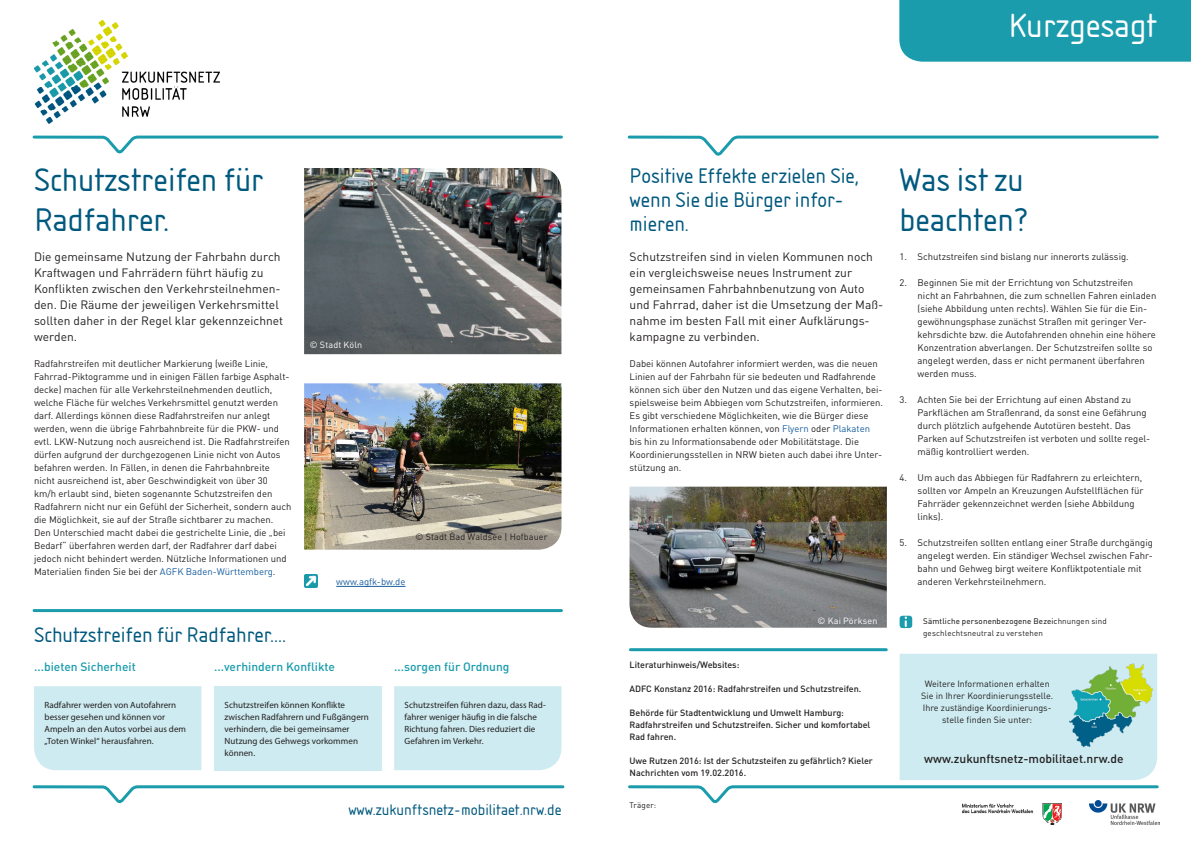
<style>
.page{position:relative;width:1191px;height:842px;background:#fff}
.page>*{position:absolute;margin:0;border:0;box-sizing:border-box;transform-origin:0 0}
.t1{font:35px "Isonorm Pro";color:#fff}
.Headline_groß{font:34px "Isonorm Pro";color:#00597e}
.Headline_klein{font:22px/24px "Isonorm Pro";color:#00597e}
.Subline{font:16px "Isonorm Pro";color:#00597e}
.Introtext{font:12px/16px "DINOT";color:#231f20}
.t2{font:500 12px "DINOT";color:#1a9cac}
.Infotext{font:500 12px "DINOT";color:#231f20}
.Copy{font:9.5px/13px "DINOT";color:#231f20}
.Copy-2{font:9.5px "DINOT";color:#175d9e}
.t3{font:9px/12px "Myriad Pro";letter-spacing:.005em;color:#231f20}
.Infotext-2{font:500 9px/12px "DINOT";color:#231f20}
.Infotext-3{font:9px/12px "DINOT";color:#231f20;text-align:center}
.t4{font:9px "DINOT";letter-spacing:.015em;color:#fff}
.t5{font:8px "DINOT";letter-spacing:.015em;color:#000}
.t6{font:8px "DINOT";letter-spacing:.015em;color:#231f20}
.s1{color:#175d9e}
.s2{color:#231f20}
</style>
<div class="page">
<div style="left:899px;top:0;width:292px;height:62px;background:#1a9cac"></div>
<svg style="left:627px;top:135px;width:532px;height:21px"></svg>
<img style="left:34px;top:21px;width:186px;height:102px">
<svg style="left:32px;top:135px;width:531px;height:19px"></svg>
<svg style="left:32px;top:785px;width:533px;height:19px"></svg>
<div style="left:34px;top:686px;width:167px;height:84px;background:#cdebf0"></div>
<div style="left:214px;top:686px;width:167px;height:84px;background:#cdebf0"></div>
<div style="left:394px;top:686px;width:167px;height:84px;background:#cdebf0"></div>
<img style="left:304px;top:168px;width:257px;height:186px">
<img style="left:304px;top:383px;width:257px;height:167px">
<hr style="left:336px;top:586px;width:69px;height:1px;background:#175d9e">
<hr style="left:34px;top:609px;width:527px;height:3px;background:#1a9cac">
<img style="left:304px;top:574px;width:13px;height:14px">
<hr style="left:630px;top:648px;width:256px;height:3px;background:#1a9cac">
<img style="left:629px;top:487px;width:258px;height:141px">
<div style="left:899px;top:616px;width:13px;height:12px;background:#1a9cac;border-radius:3px"></div>
<svg style="left:904px;top:616px;width:3px;height:10px"></svg>
<svg style="left:628px;top:654px;width:531px;height:150px"></svg>
<img style="left:962px;top:803px;width:100px;height:22px">
<img style="left:1089px;top:800px;width:70px;height:25px">
<img style="left:1001px;top:653px;width:158px;height:114px">
<p class="Headline_groß" style="left:34px;top:160px;width:231px">Schutzstreifen für</p>
<p class="Headline_groß" style="left:34px;top:200px;width:137px">Radfahrer.</p>
<p class="Introtext" style="left:34px;top:248px;width:251px">Die gemeinsame Nutzung der Fahrbahn durch Kraftwagen und Fahrrädern führt häufig zu Konflikten zwischen den Verkehrsteilnehmen&shy;den. Die Räume der jeweiligen Verkehrsmittel sollten daher in der Regel klar gekennzeichnet werden.</p>
<p class="Copy" style="left:34px;top:357px;width:259px">Radfahrstreifen mit deutlicher Markierung (weiße Linie, Fahrrad-Piktogramme und in einigen Fällen farbige Asphalt&shy;decke) machen für alle Verkehrsteilnehmenden deutlich, welche Fläche für welches Verkehrsmittel genutzt werden darf. Allerdings können diese Radfahrstreifen nur anlegt werden, wenn die übrige Fahrbahnbreite für die PKW- und evtl. LKW-Nutzung noch ausreichend ist. Die Radfahrstreifen dürfen aufgrund der durchgezogenen Linie nicht von Autos befahren werden. In Fällen, in denen die Fahrbahnbreite nicht ausreichend ist, aber Geschwindigkeit von über 30 km/h erlaubt sind, bieten sogenannte Schutzstreifen den Radfahrern nicht nur ein Gefühl der Sicherheit, sondern auch die Möglichkeit, sie auf der Straße sichtbarer zu machen.<br>Den Unterschied macht dabei die gestrichelte Linie, die „bei Bedarf“ überfahren werden darf, der Radfahrer darf dabei jedoch nicht behindert werden. Nützliche Informationen und Materialien finden Sie bei der <span class="s1">AGFK Baden-Württemberg</span>.</p>
<p class="Headline_klein" style="left:34px;top:622px;width:254px">Schutzstreifen für Radfahrer....</p>
<p class="t4" style="left:310px;top:338px;width:54px">© Stadt Köln</p>
<p class="Infotext-3" style="left:415px;top:530px;width:133px">© Stadt Bad Waldsee | Hofbauer</p>
<p class="Copy-2" style="left:336px;top:574px;width:71px">www.agfk-bw.de</p>
<p class="t2" style="left:34px;top:657px;width:103px">...bieten Sicherheit</p>
<p class="t2" style="left:214px;top:657px;width:123px">...verhindern Konflikte</p>
<p class="t2" style="left:394px;top:657px;width:117px">...sorgen für Ordnung</p>
<p class="t3" style="left:44px;top:699px;width:143px">Radfahrer werden von Autofahrern besser gesehen und können vor<br>Ampeln an den Autos vorbei aus dem „Toten Winkel“ herausfahren.</p>
<p class="t3" style="left:224px;top:699px;width:146px">Schutzstreifen können Konflikte zwischen Radfahrern und Fußgängern verhindern, die bei gemeinsamer<br>Nutzung des Gehwegs vorkommen können.</p>
<p class="t3" style="left:404px;top:699px;width:143px">Schutzstreifen führen dazu, dass Rad&shy;fahrer weniger häufig in die falsche<br>Richtung fahren. Dies reduziert die</p>
<p class="t3" style="left:404px;top:735px;width:81px">Gefahren im Verkehr.</p>
<p class="Subline" style="left:348px;top:800px;width:214px">www.zukunftsnetz-mobilitaet.nrw.de</p>
<h1 class="t1" style="left:1008px;top:6px;width:150px">Kurzgesagt</h1>
<p class="Headline_klein" style="left:629px;top:163px;width:231px">Positive Effekte erzielen Sie, wenn Sie die Bürger infor-</p>
<p class="Headline_klein" style="left:629px;top:211px;width:61px">mieren.</p>
<p class="Introtext" style="left:629px;top:248px;width:255px">Schutzstreifen sind in vielen Kommunen noch ein vergleichsweise neues Instrument zur gemeinsamen Fahrbahnbenutzung von Auto und Fahrrad, daher ist die Umsetzung der Maß&shy;nahme im besten Fall mit einer Aufklärungs&shy;kampagne zu verbinden.</p>
<p class="Copy" style="left:629px;top:357px;width:255px">Dabei können Autofahrer informiert werden, was die neuen Linien auf der Fahrbahn für sie bedeuten und Radfahrende können sich über den Nutzen und das eigene Verhalten, bei&shy;spielsweise beim Abbiegen vom Schutzstreifen, informieren.<br>Es gibt verschiedene Möglichkeiten, wie die Bürger diese Informationen erhalten können, von <span class="s1">Flyern</span> oder <span class="s1">Plakaten </span>bis hin zu Informationsabende oder Mobilitätstage. Die Koordinierungsstellen in NRW bieten auch dabei ihre Unter&shy;stützung an.</p>
<p class="t4" style="left:817px;top:614px;width:61px">© Kai Pörksen</p>
<p class="Infotext-2" style="left:629px;top:658px;width:111px">Literaturhinweis/Websites:</p>
<p class="Infotext-2" style="left:629px;top:682px;width:233px">ADFC Konstanz 2016: Radfahrstreifen und Schutzstreifen.</p>
<p class="Infotext-2" style="left:629px;top:706px;width:216px">Behörde für Stadtentwicklung und Umwelt Hamburg:</p>
<p class="Infotext-2" style="left:629px;top:718px;width:242px">Radfahrstreifen und Schutzstreifen. Sicher und komfortabel<br>Rad fahren.</p>
<p class="Infotext-2" style="left:629px;top:754px;width:245px">Uwe Rutzen 2016: Ist der Schutzsteifen zu gefährlich? Kieler<br>Nachrichten vom 19.02.2016.</p>
<p class="t6" style="left:629px;top:799px;width:28px">Träger:</p>
<p class="Headline_groß" style="left:899px;top:160px;width:126px">Was ist zu</p>
<p class="Headline_groß" style="left:899px;top:200px;width:130px">beachten?</p>
<p class="Copy" style="left:899px;top:249px;width:231px">1. Schutzstreifen sind bislang nur innerorts zulässig.</p>
<p class="Copy" style="left:917px;top:275px;width:240px;text-indent:-18px">2. Beginnen Sie mit der Errichtung von Schutzstreifen nicht an Fahrbahnen, die zum schnellen Fahren einladen (siehe Abbildung unten rechts). Wählen Sie für die Ein&shy;gewöhnungsphase zunächst Straßen mit geringer Ver&shy;kehrsdichte bzw. die Autofahrenden ohnehin eine höhere Konzentration abverlangen. Der Schutzstreifen sollte so angelegt werden, dass er nicht permanent überfahren werden muss.</p>
<p class="Copy" style="left:917px;top:392px;width:234px;text-indent:-18px">3. Achten Sie bei der Errichtung auf einen Abstand zu Parkflächen am Straßenrand, da sonst eine Gefährung durch plötzlich aufgehende Autotüren besteht. Das Parken auf Schutzstreifen ist verboten und sollte regel&shy;mäßig kontrolliert werden.</p>
<p class="Copy" style="left:917px;top:470px;width:227px;text-indent:-18px">4. Um auch das Abbiegen für Radfahrern zu erleichtern, sollten vor Ampeln an Kreuzungen Aufstellflächen für Fahrräder gekennzeichnet werden (siehe Abbildung links).</p>
<p class="Copy" style="left:917px;top:535px;width:237px;text-indent:-18px">5. Schutzstreifen sollten entlang einer Straße durchgängig angelegt werden. Ein ständiger Wechsel zwischen Fahr&shy;bahn und Gehweg birgt weitere Konfliktpotentiale mit anderen Verkehrsteilnehmern.</p>
<p class="t5" style="left:923px;top:615px;width:185px">Sämtliche personenbezogene Bezeic<span class="s2">hnungen sind</span></p>
<p class="t6" style="left:923px;top:627px;width:121px">geschlechtsneutral zu verstehen</p>
<p class="Infotext-3" style="left:921px;top:677px;width:133px">Weitere Informationen erhalten<br>Sie in Ihrer Koordinierungsstelle.</p>
<p class="Infotext-3" style="left:923px;top:701px;width:130px">Ihre zuständige Koordinierungs&shy;stelle finden Sie unter:</p>
<p class="Infotext" style="left:924px;top:749px;width:201px">www.zukunftsnetz-mobilitaet.nrw.de</p>
</div>
